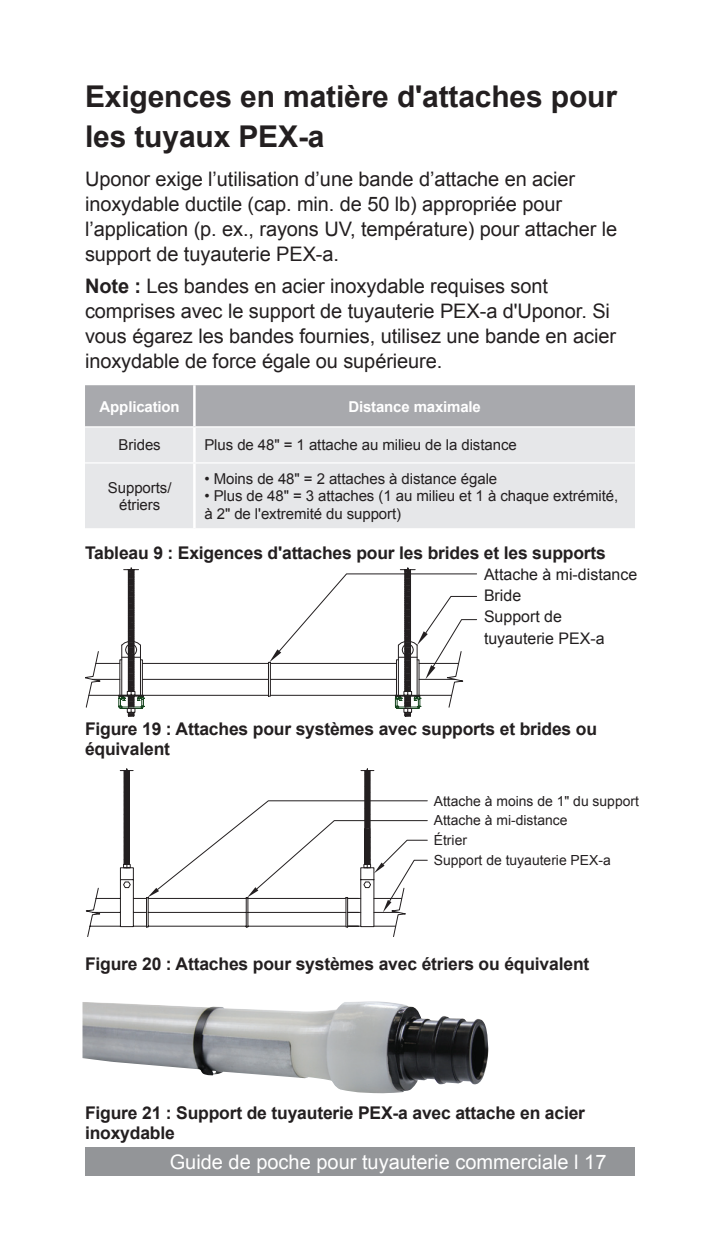
<style>
.page{position:relative;width:720px;height:1260px;background:#fff}
.page>*{position:absolute;margin:0;border:0;box-sizing:border-box;transform-origin:0 0}
.t1{font:700 30px/40px "Arial";letter-spacing:-.005em;color:#231f20}
.t2{font:20px/25px "Arial";letter-spacing:-.005em;color:#231f20}
.t3{font:20px "Arial";color:#fff}
.t4{font:700 17.5px/20px "Arial";letter-spacing:-.01em;color:#231f20}
.t5{font:16px/21.5px "Arial";color:#201d1e}
.t6{font:15px/17.5px "Arial";letter-spacing:-.005em;color:#231f20;text-align:center}
.t7{font:700 15px "Arial";letter-spacing:-.01em;color:#fff}
.t8{font:14px/19.8px "Arial";color:#231f20}
.s1{font-weight:700}
</style>
<div class="page">
<div style="left:85px;top:1148px;width:550px;height:28px;background:#939598"></div>
<div style="left:85px;top:385px;width:550px;height:41px;background:#a8a9ad"></div>
<div style="left:85px;top:428px;width:550px;height:100px;background:#e6e7e9"></div>
<hr style="left:193px;top:385px;width:3px;height:41px;background:#fff">
<hr style="left:193px;top:428px;width:3px;height:34px;background:#fff">
<hr style="left:193px;top:464px;width:3px;height:64px;background:#fff">
<hr style="left:85px;top:462px;width:109px;height:2px;background:#fff">
<hr style="left:194px;top:462px;width:441px;height:2px;background:#fff">
<svg style="left:85px;top:768px;width:62px;height:169px"></svg>
<svg style="left:147px;top:768px;width:281px;height:169px"></svg>
<svg style="left:85px;top:567px;width:392px;height:150px"></svg>
<img style="left:82px;top:1001px;width:406px;height:93px">
<h1 class="t1" style="left:85px;top:77px;width:534px">Exigences en matière d'attaches pour les tuyaux PEX-a</h1>
<p class="t2" style="left:85px;top:167px;width:534px">Uponor exige l’utilisation d’une bande d’attache en acier inoxydable ductile (cap. min. de 50 lb) appropriée pour l’application (p. ex., rayons UV, température) pour attacher le support de tuyauterie PEX-a.</p>
<p class="t2" style="left:85px;top:274px;width:533px"><span class="s1">Note :</span> Les bandes en acier inoxydable requises sont comprises avec le support de tuyauterie PEX-a d'Uponor. Si vous égarez les bandes fournies, utilisez une bande en acier inoxydable de force égale ou supérieure.</p>
<p class="t7" style="left:100px;top:396px;width:82px">Application</p>
<p class="t7" style="left:348px;top:396px;width:134px">Distance maximale</p>
<p class="t6" style="left:119px;top:437px;width:44px">Brides</p>
<p class="t6" style="left:204px;top:437px;width:314px">Plus de 48" = 1 attache au milieu de la distance</p>
<p class="t6" style="left:108px;top:479px;width:65px">Supports/ étriers</p>
<p class="t6" style="left:204px;top:470px;width:294px">• Moins de 48" = 2 attaches à distance égale</p>
<p class="t6" style="left:204px;top:487px;width:415px;text-align:left">• Plus de 48" = 3 attaches (1 au milieu et 1 à chaque extrémité, à 2" de l'extremité du support)</p>
<p class="t4" style="left:85px;top:544px;width:522px">Tableau 9 : Exigences d'attaches pour les brides et les supports</p>
<p class="t5" style="left:484px;top:564px;width:155px">Attache à mi-distance<br>Bride<br>Support de<br>tuyauterie PEX-a</p>
<p class="t4" style="left:85px;top:719px;width:514px">Figure 19 : Attaches pour systèmes avec supports et brides ou équivalent</p>
<p class="t8" style="left:434px;top:791px;width:207px">Attache à moins de 1" du support<br>Attache à mi-distance<br>Étrier<br>Support de tuyauterie PEX-a</p>
<p class="t4" style="left:85px;top:955px;width:506px">Figure 20 : Attaches pour systèmes avec étriers ou équivalent</p>
<p class="t4" style="left:85px;top:1104px;width:502px">Figure 21 : Support de tuyauterie PEX-a avec attache en acier inoxydable</p>
<p class="t3" style="left:170px;top:1149px;width:438px">Guide de poche pour tuyauterie commerciale l 17</p>
</div>
